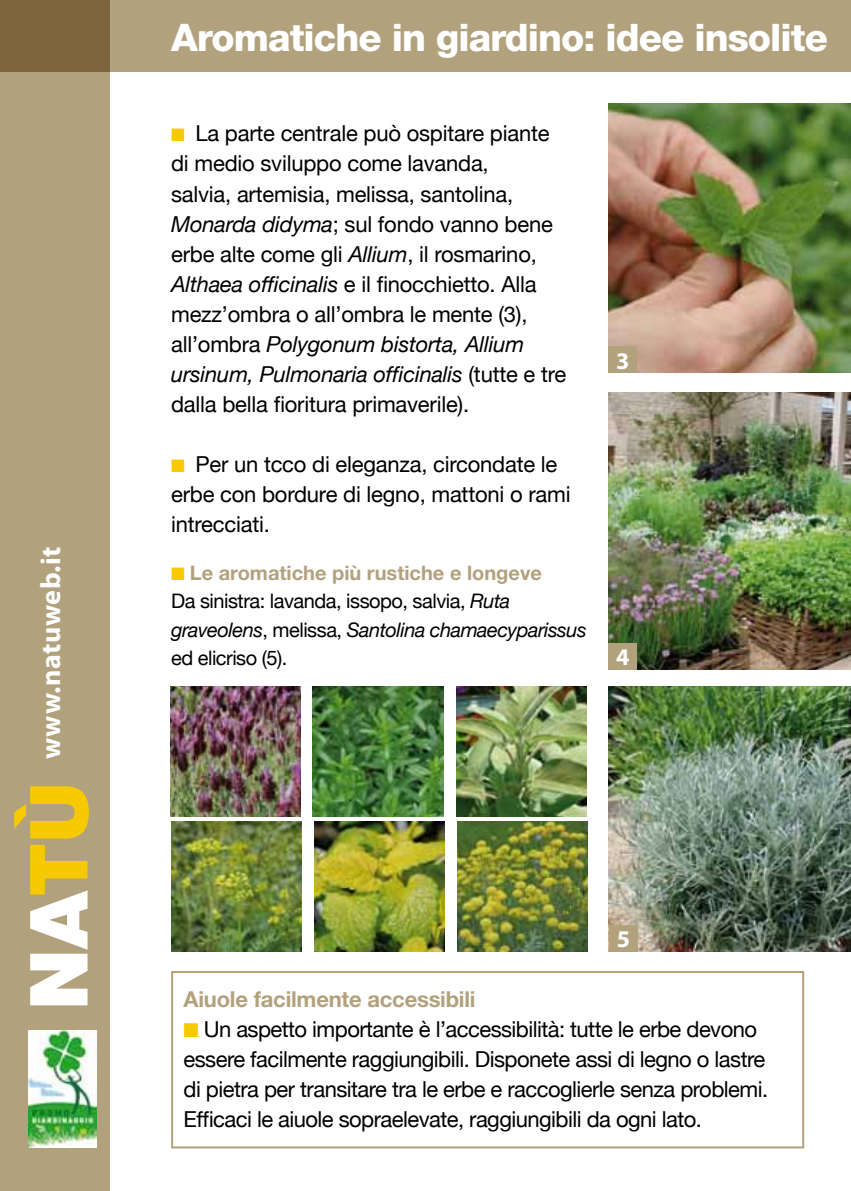
<style>
.page{position:relative;width:851px;height:1191px;background:#fff}
.page>*{position:absolute;margin:0;border:0;box-sizing:border-box;transform-origin:0 0}
.t1{font:800 38px "Helvetica Neue";letter-spacing:-.025em;color:#fff}
.t2{font:700 28px "Myriad Pro";letter-spacing:.02em;color:#fff}
.t3{font:700 24px "Myriad Pro";color:#fff}
.t4{font:22px/30px "Helvetica Neue";letter-spacing:-.01em;color:#000}
.t5{font:700 22px "Helvetica Neue LT Std";letter-spacing:-.01em;color:#b2a17d}
.t6{font:20px/28px "Helvetica Neue";letter-spacing:-.025em;color:#000}
.t7{font:700 20px "Helvetica Neue LT Std";color:#b2a17d}
.s1{color:#f6c900}
.s2{font-style:italic}
</style>
<div class="page">
<div style="left:171px;top:971px;width:633px;height:177px;border:2px solid #b2a17d"></div>
<img style="left:170px;top:686px;width:130px;height:130px">
<img style="left:171px;top:821px;width:131px;height:130px">
<img style="left:313px;top:686px;width:130px;height:130px">
<img style="left:314px;top:821px;width:130px;height:130px">
<img style="left:456px;top:686px;width:130px;height:130px">
<img style="left:457px;top:821px;width:130px;height:130px">
<div style="left:0;top:0;width:110px;height:1191px;background:#b2a17d"></div>
<svg style="left:14px;top:786px;width:75px;height:219px"></svg>
<img style="left:28px;top:1030px;width:69px;height:117px">
<div style="left:0;top:0;width:850px;height:72px;background:#b2a17d"></div>
<img style="left:608px;top:103px;width:242px;height:270px">
<img style="left:608px;top:393px;width:242px;height:276px">
<img style="left:609px;top:686px;width:241px;height:265px">
<div style="left:608px;top:347px;width:29px;height:26px;background:#b2a17d"></div>
<div style="left:608px;top:643px;width:29px;height:26px;background:#b2a17d"></div>
<div style="left:609px;top:925px;width:28px;height:26px;background:#b2a17d"></div>
<p class="t2" style="left:32px;top:759px;width:214px;rotate:-90deg">www.natuweb.it</p>
<h1 class="t1" style="left:171px;top:15px;width:658px">Aromatiche in giardino: idee insolite</h1>
<p class="t4" style="left:171px;top:118px;width:396px"><span class="s1">■</span> La parte centrale può ospitare piante di medio sviluppo come lavanda,<br>salvia, artemisia, melissa, santolina, <span class="s2">Monarda didyma</span>; sul fondo vanno bene erbe alte come gli <span class="s2">Allium</span>, il rosmarino, <span class="s2">Althaea officinalis</span> e il finocchietto. Alla mezz’ombra o all’ombra le mente (3), all’ombra <span class="s2">Polygonum bistorta, Allium ursinum, Pulmonaria officinalis</span> (tutte e tre dalla bella fioritura primaverile).</p>
<p class="t4" style="left:171px;top:448px;width:401px"><span class="s1">■</span> Per un tcco di eleganza, circondate le erbe con bordure di legno, mattoni o rami intrecciati.</p>
<p class="t7" style="left:171px;top:561px;width:372px"><span class="s1">■</span> Le aromatiche più rustiche e longeve</p>
<p class="t6" style="left:171px;top:587px;width:417px">Da sinistra: lavanda, issopo, salvia, <span class="s2">Ruta graveolens</span>, melissa, <span class="s2">Santolina chamaecyparissus </span>ed elicriso (5).</p>
<p class="t3" style="left:616px;top:345px;width:15px">3</p>
<p class="t3" style="left:616px;top:641px;width:15px">4</p>
<p class="t3" style="left:616px;top:923px;width:15px">5</p>
<p class="t5" style="left:183px;top:985px;width:293px">Aiuole facilmente accessibili</p>
<p class="t4" style="left:183px;top:1013px;width:586px"><span class="s1">■</span> Un aspetto importante è l’accessibilità: tutte le erbe devono essere facilmente raggiungibili. Disponete assi di legno o lastre di pietra per transitare tra le erbe e raccoglierle senza problemi.<br>Efficaci le aiuole sopraelevate, raggiungibili da ogni lato.</p>
</div>
